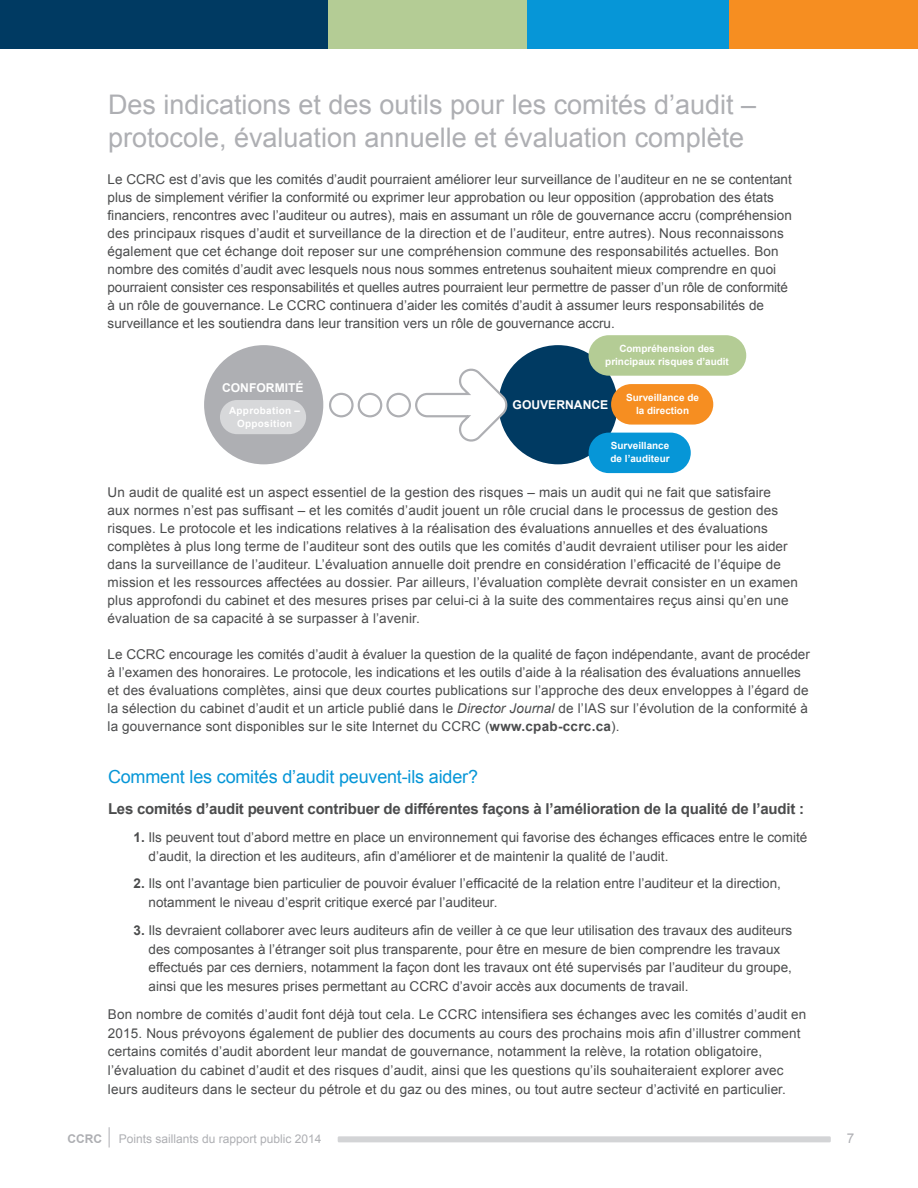
<style>
.page{position:relative;width:918px;height:1188px;background:#fff}
.page>*{position:absolute;margin:0;border:0;box-sizing:border-box;transform-origin:0 0}
.t1{font:27px/33px "Arial";color:#aeafb3}
.t2{font:18px "Arial";letter-spacing:-.01em;color:#0696d7}
.t3{font:700 15px "Arial";letter-spacing:-.015em;color:#4b4c4d}
.t4{font:13.5px/18px "Arial";letter-spacing:.01em;color:#4b4c4d}
.t5{font:13.5px "Arial";color:#aeafb3}
.t6{font:700 12.15px "Arial";color:#fff}
.t7{font:12px "Arial";color:#aeafb3}
.t8{font:700 12px "Arial";color:#aeafb3}
.t9{font:700 9.9px/13.2px "Arial";color:#fff;text-align:center}
.t10{font:700 9.9px/13.2px "Arial";letter-spacing:.03em;color:#fff;text-align:center}
.s1{font-style:italic}
.s2{font-weight:700}
</style>
<div class="page">
<div style="left:204px;top:345px;width:119px;height:119px;background:#aeafb3;border-radius:50%"></div>
<div style="left:498px;top:345px;width:120px;height:119px;background:#003a62;border-radius:50%"></div>
<div style="left:589px;top:335px;width:157px;height:41px;background:#b4cc95;border-radius:20px"></div>
<div style="left:611px;top:384px;width:102px;height:41px;background:#f68e21;border-radius:20px"></div>
<div style="left:589px;top:433px;width:102px;height:40px;background:#0696d7;border-radius:20px"></div>
<div style="left:220px;top:400px;width:86px;height:34px;background:#d7d8da;border-radius:17px"></div>
<svg style="left:415px;top:368px;width:93px;height:74px"></svg>
<div style="left:386px;top:393px;width:25px;height:24px;border:2px solid #aeafb3;border-radius:50%"></div>
<div style="left:358px;top:393px;width:24px;height:24px;border:2px solid #aeafb3;border-radius:50%"></div>
<div style="left:329px;top:393px;width:25px;height:24px;border:2px solid #aeafb3;border-radius:50%"></div>
<div style="left:338px;top:1136px;width:493px;height:6px;background:#d3d4d6"></div>
<svg style="left:109px;top:1127px;width:1px;height:21px"></svg>
<div style="left:0;top:0;width:327px;height:49px;background:#003a62"></div>
<div style="left:526px;top:0;width:203px;height:49px;background:#0696d7"></div>
<div style="left:328px;top:0;width:198px;height:49px;background:#b4cc95"></div>
<div style="left:729px;top:0;width:189px;height:49px;background:#f68e21"></div>
<h1 class="t1" style="left:108px;top:88px;width:650px">Des indications et des outils pour les comités d’audit – protocole, évaluation annuelle et évaluation complète</h1>
<p class="t4" style="left:108px;top:170px;width:686px">Le CCRC est d’avis que les comités d’audit pourraient améliorer leur surveillance de l’auditeur en ne se contentant plus de simplement vérifier la conformité ou exprimer leur approbation ou leur opposition (approbation des états financiers, rencontres avec l’auditeur ou autres), mais en assumant un rôle de gouvernance accru (compréhension des principaux risques d’audit et surveillance de la direction et de l’auditeur, entre autres). Nous reconnaissons également que cet échange doit reposer sur une compréhension commune des responsabilités actuelles. Bon nombre des comités d’audit avec lesquels nous nous sommes entretenus souhaitent mieux comprendre en quoi pourraient consister ces responsabilités et quelles autres pourraient leur permettre de passer d’un rôle de conformité à un rôle de gouvernance. Le CCRC continuera d’aider les comités d’audit à assumer leurs responsabilités de surveillance et les soutiendra dans leur transition vers un rôle de gouvernance accru.</p>
<p class="t6" style="left:222px;top:379px;width:83px">CONFORMITÉ</p>
<p class="t10" style="left:229px;top:404px;width:72px">Approbation –<br>Opposition</p>
<p class="t9" style="left:605px;top:342px;width:125px">Compréhension des principaux risques d’audit</p>
<p class="t9" style="left:626px;top:391px;width:74px">Surveillance de la direction</p>
<p class="t9" style="left:611px;top:439px;width:61px;text-align:left">Surveillance de l’auditeur</p>
<p class="t6" style="left:513px;top:397px;width:97px">GOUVERNANCE</p>
<p class="t4" style="left:108px;top:484px;width:692px">Un audit de qualité est un aspect essentiel de la gestion des risques – mais un audit qui ne fait que satisfaire<br>aux normes n’est pas suffisant – et les comités d’audit jouent un rôle crucial dans le processus de gestion des risques. Le protocole et les indications relatives à la réalisation des évaluations annuelles et des évaluations complètes à plus long terme de l’auditeur sont des outils que les comités d’audit devraient utiliser pour les aider dans la surveillance de l’auditeur. L’évaluation annuelle doit prendre en considération l’efficacité de l’équipe de mission et les ressources affectées au dossier. Par ailleurs, l’évaluation complète devrait consister en un examen plus approfondi du cabinet et des mesures prises par celui-ci à la suite des commentaires reçus ainsi qu’en une évaluation de sa capacité à se surpasser à l’avenir.</p>
<p class="t4" style="left:108px;top:646px;width:704px">Le CCRC encourage les comités d’audit à évaluer la question de la qualité de façon indépendante, avant de procéder à l’examen des honoraires. Le protocole, les indications et les outils d’aide à la réalisation des évaluations annuelles et des évaluations complètes, ainsi que deux courtes publications sur l’approche des deux enveloppes à l’égard de la sélection du cabinet d’audit et un article publié dans le <span class="s1">Director Journal</span> de l’IAS sur l’évolution de la conformité à la gouvernance sont disponibles sur le site Internet du CCRC (<span class="s2">www.cpab-ccrc.ca</span>).</p>
<h2 class="t2" style="left:108px;top:765px;width:372px">Comment les comités d’audit peuvent-ils aider?</h2>
<p class="t3" style="left:108px;top:799px;width:698px">Les comités d’audit peuvent contribuer de différentes façons à l’amélioration de la qualité de l’audit :</p>
<p class="t4" style="left:148px;top:828px;width:660px;line-height:18.8px;text-indent:-15px"><span class="s2">1.</span> Ils peuvent tout d’abord mettre en place un environnement qui favorise des échanges efficaces entre le comité d’audit, la direction et les auditeurs, afin d’améliorer et de maintenir la qualité de l’audit.</p>
<p class="t4" style="left:148px;top:874px;width:634px;line-height:18.8px;text-indent:-15px"><span class="s2">2.</span> Ils ont l’avantage bien particulier de pouvoir évaluer l’efficacité de la relation entre l’auditeur et la direction, notamment le niveau d’esprit critique exercé par l’auditeur.</p>
<p class="t4" style="left:148px;top:921px;width:645px;line-height:18.8px;text-indent:-15px"><span class="s2">3.</span> Ils devraient collaborer avec leurs auditeurs afin de veiller à ce que leur utilisation des travaux des auditeurs des composantes à l’étranger soit plus transparente, pour être en mesure de bien comprendre les travaux effectués par ces derniers, notamment la façon dont les travaux ont été supervisés par l’auditeur du groupe, ainsi que les mesures prises permettant au CCRC d’avoir accès aux documents de travail.</p>
<p class="t4" style="left:108px;top:1005px;width:700px;line-height:18.8px">Bon nombre de comités d’audit font déjà tout cela. Le CCRC intensifiera ses échanges avec les comités d’audit en 2015. Nous prévoyons également de publier des documents au cours des prochains mois afin d’illustrer comment certains comités d’audit abordent leur mandat de gouvernance, notamment la relève, la rotation obligatoire, l’évaluation du cabinet d’audit et des risques d’audit, ainsi que les questions qu’ils souhaiteraient explorer avec leurs auditeurs dans le secteur du pétrole et du gaz ou des mines, ou tout autre secteur d’activité en particulier.</p>
<p class="t8" style="left:68px;top:1130px;width:36px">CCRC</p>
<p class="t7" style="left:119px;top:1130px;width:204px">Points saillants du rapport public 2014</p>
<p class="t5" style="left:847px;top:1129px;width:9px">7</p>
</div>
